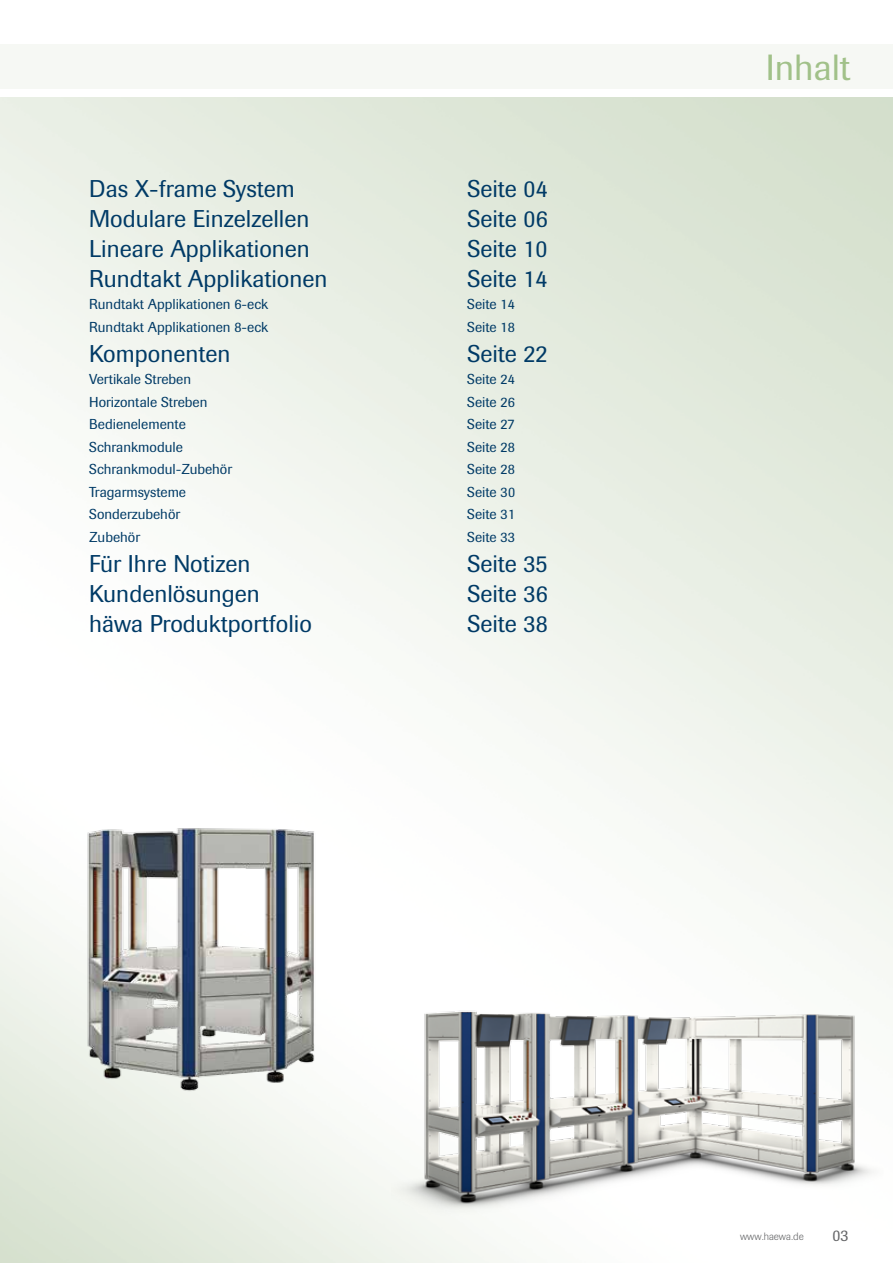
<style>
.page{position:relative;width:893px;height:1263px;background:#fff}
.page>*{position:absolute;margin:0;border:0;box-sizing:border-box;transform-origin:0 0}
.t1{font:36px "Imago";color:#a1c189}
.t2{font:24px "Imago";color:#003a66}
.t3{font:15.9px "Imago";color:#646567}
.t4{font:14.25px "Imago";color:#003a66}
.t5{font:300 10.5px "Imago";color:#646567}
</style>
<div class="page">
<div style="left:0;top:45px;width:893px;height:44px;background:#f6f8f4"></div>
<img style="left:43px;top:828px;width:321px;height:299px">
<img style="left:392px;top:948px;width:493px;height:314px">
<h2 class="t2" style="left:89px;top:174px;width:207px">Das X-frame System</h2>
<h2 class="t2" style="left:467px;top:174px;width:82px">Seite 04</h2>
<h2 class="t2" style="left:89px;top:204px;width:222px">Modulare Einzelzellen</h2>
<h2 class="t2" style="left:467px;top:204px;width:82px">Seite 06</h2>
<h2 class="t2" style="left:89px;top:234px;width:222px">Lineare Applikationen</h2>
<h2 class="t2" style="left:467px;top:234px;width:82px">Seite 10</h2>
<h2 class="t2" style="left:89px;top:264px;width:240px">Rundtakt Applikationen</h2>
<h2 class="t2" style="left:467px;top:264px;width:82px">Seite 14</h2>
<p class="t4" style="left:89px;top:296px;width:181px">Rundtakt Applikationen 6-eck</p>
<p class="t4" style="left:467px;top:296px;width:49px">Seite 14</p>
<p class="t4" style="left:89px;top:318px;width:181px">Rundtakt Applikationen 8-eck</p>
<p class="t4" style="left:467px;top:318px;width:49px">Seite 18</p>
<h2 class="t2" style="left:89px;top:339px;width:143px">Komponenten</h2>
<h2 class="t2" style="left:467px;top:339px;width:82px">Seite 22</h2>
<p class="t4" style="left:89px;top:371px;width:103px">Vertikale Streben</p>
<p class="t4" style="left:467px;top:371px;width:49px">Seite 24</p>
<p class="t4" style="left:89px;top:393px;width:120px">Horizontale Streben</p>
<p class="t4" style="left:467px;top:393px;width:49px">Seite 26</p>
<p class="t4" style="left:89px;top:416px;width:98px">Bedienelemente</p>
<p class="t4" style="left:467px;top:416px;width:49px">Seite 27</p>
<p class="t4" style="left:89px;top:438px;width:95px">Schrankmodule</p>
<p class="t4" style="left:467px;top:438px;width:49px">Seite 28</p>
<p class="t4" style="left:89px;top:461px;width:144px">Schrankmodul-Zubehör</p>
<p class="t4" style="left:467px;top:461px;width:49px">Seite 28</p>
<p class="t4" style="left:89px;top:483px;width:98px">Tragarmsysteme</p>
<p class="t4" style="left:467px;top:483px;width:49px">Seite 30</p>
<p class="t4" style="left:89px;top:506px;width:92px">Sonderzubehör</p>
<p class="t4" style="left:467px;top:506px;width:49px">Seite 31</p>
<p class="t4" style="left:89px;top:528px;width:52px">Zubehör</p>
<p class="t4" style="left:467px;top:528px;width:49px">Seite 33</p>
<h2 class="t2" style="left:89px;top:549px;width:163px">Für Ihre Notizen</h2>
<h2 class="t2" style="left:467px;top:549px;width:82px">Seite 35</h2>
<h2 class="t2" style="left:89px;top:579px;width:172px">Kundenlösungen</h2>
<h2 class="t2" style="left:467px;top:579px;width:82px">Seite 36</h2>
<h2 class="t2" style="left:89px;top:609px;width:224px">häwa Produktportfolio</h2>
<h2 class="t2" style="left:467px;top:609px;width:82px">Seite 38</h2>
<h1 class="t1" style="left:766px;top:47px;width:86px">Inhalt</h1>
<p class="t5" style="left:740px;top:1230px;width:65px">www.haewa.de</p>
<p class="t3" style="left:832px;top:1226px;width:17px">03</p>
</div>
